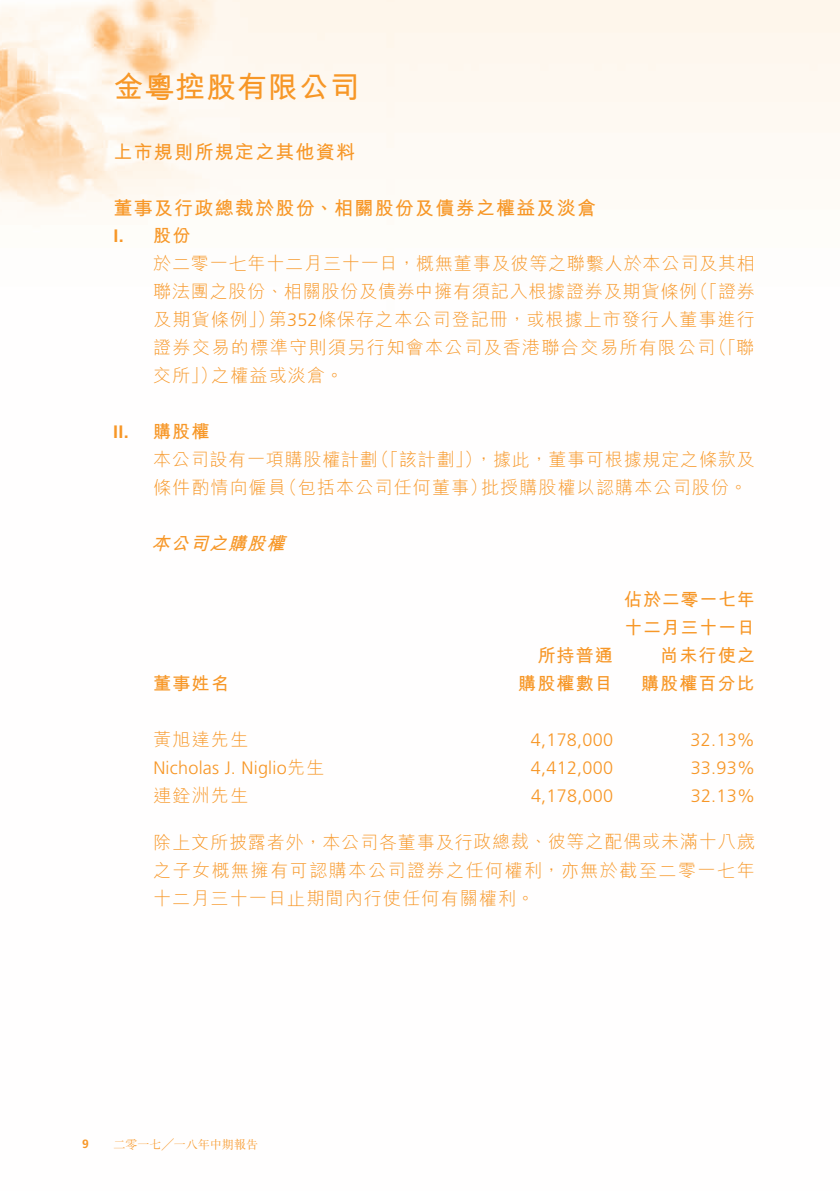
<style>
.page{position:relative;width:840px;height:1191px;background:#fff}
.page>*{position:absolute;margin:0;border:0;box-sizing:border-box;transform-origin:0 0}
.t1{font:700 30px "M Hei HK";letter-spacing:.03em;color:#f79727}
.t2{font:700 19px "M Hei HK";letter-spacing:.065em;color:#f79727}
.t3{font:300 18px/28px "M Hei HK";letter-spacing:.065em;color:#f79727}
.t4{font:300 18px/28px "M Hei HK";letter-spacing:.045em;color:#f79727;text-align:right}
.t5{font:300 18px "Frutiger LT Std";letter-spacing:.015em;color:#f79727}
.t6{font:700 18px/28px "M Hei HK";letter-spacing:.04em;color:#f79727;text-align:right}
.t7{font:700 18px/28px "M Hei HK";letter-spacing:.065em;color:#f79727;text-align:right}
.t8{font:italic 700 18px "M Hei HK";color:#f79727}
.t9{font:700 18px "Frutiger LT Std";color:#f79727}
.t10{font:300 12px "M Sung HK";letter-spacing:.005em;color:#f79727}
.t11{font:700 12px "Frutiger LT Std";color:#f79727}
.s1{font-family:"Frutiger LT Std"}
.s2{font-family:"M Hei HK"}
</style>
<div class="page">
<img style="left:0;top:0;width:839px;height:213px">
<h1 class="t1" style="left:113px;top:66px;width:247px">金粵控股有限公司</h1>
<p class="t2" style="left:113px;top:138px;width:243px">上市規則所規定之其他資料</p>
<p class="t2" style="left:113px;top:194px;width:484px">董事及行政總裁於股份、相關股份及債券之權益及淡倉</p>
<p class="t7" style="left:153px;top:220px;width:39px">股份</p>
<p class="t9" style="left:113px;top:225px;width:12px">.I</p>
<p class="t9" style="left:113px;top:421px;width:17px">.I I</p>
<p class="t4" style="left:153px;top:249px;width:603px">於二零一七年十二月三十一日，概無董事及彼等之聯繫人於本公司及其相（「證券</p>
<p class="t4" style="left:269px;top:277px;width:487px;text-align:left;text-indent:-115px">聯法團之股份、相關股份及債券中擁有須記入根據證券及期貨條例<br>第<span class="s1">352</span>條保存之本公司登記冊，或根據上市發行人董事進行</p>
<p class="t3" style="left:153px;top:305px;width:123px">及期貨條例」）</p>
<p class="t3" style="left:708px;top:333px;width:47px">（「聯</p>
<p class="t3" style="left:211px;top:333px;width:505px;text-indent:-58px">證券交易的標準守則須另行知會本公司及香港聯合交易所有限公司之權益或淡倉。</p>
<p class="t3" style="left:153px;top:361px;width:66px">交所」）</p>
<p class="t7" style="left:153px;top:416px;width:58px">購股權</p>
<p class="t3" style="left:371px;top:445px;width:112px">（「該計劃」）</p>
<p class="t4" style="left:153px;top:445px;width:226px">本公司設有一項購股權計劃</p>
<p class="t4" style="left:474px;top:445px;width:281px">，據此，董事可根據規定之條款及</p>
<p class="t3" style="left:279px;top:473px;width:209px">（包括本公司任何董事）</p>
<p class="t3" style="left:153px;top:473px;width:134px">條件酌情向僱員</p>
<p class="t8" style="left:151px;top:530px;width:141px">本公司之購股權</p>
<p class="t3" style="left:480px;top:473px;width:268px">批授購股權以認購本公司股份。</p>
<p class="t7" style="left:153px;top:668px;width:77px">董事姓名</p>
<p class="t3" style="left:153px;top:725px;width:96px">黃旭達先生</p>
<p class="t5" style="left:153px;top:757px;width:172px">Nicholas .J Niglio<span class="s2">先生</span></p>
<p class="t7" style="left:518px;top:640px;width:96px">所持普通購股權數目</p>
<p class="t6" style="left:624px;top:584px;width:132px">佔於二零一七年十二月三十一日尚未行使之<br>購股權百分比</p>
<p class="t5" style="left:530px;top:729px;width:84px">4,178,000</p>
<p class="t5" style="left:530px;top:757px;width:84px">4,412,000</p>
<p class="t5" style="left:690px;top:729px;width:66px">32.13%</p>
<p class="t5" style="left:690px;top:757px;width:66px">33.93%</p>
<p class="t3" style="left:153px;top:781px;width:96px">連銓洲先生</p>
<p class="t3" style="left:153px;top:827px;width:603px;text-align:justify">除上文所披露者外，本公司各董事及行政總裁、彼等之配偶或未滿十八歲之子女概無擁有可認購本公司證券之任何權利，亦無於截至二零一七年十二月三十一日止期間內行使任何有關權利。</p>
<p class="t5" style="left:690px;top:785px;width:66px">32.13%</p>
<p class="t5" style="left:530px;top:785px;width:84px">4,178,000</p>
<p class="t11" style="left:82px;top:1136px;width:8px">9</p>
<p class="t10" style="left:113px;top:1135px;width:146px">二零一七╱一八年中期報告</p>
</div>
